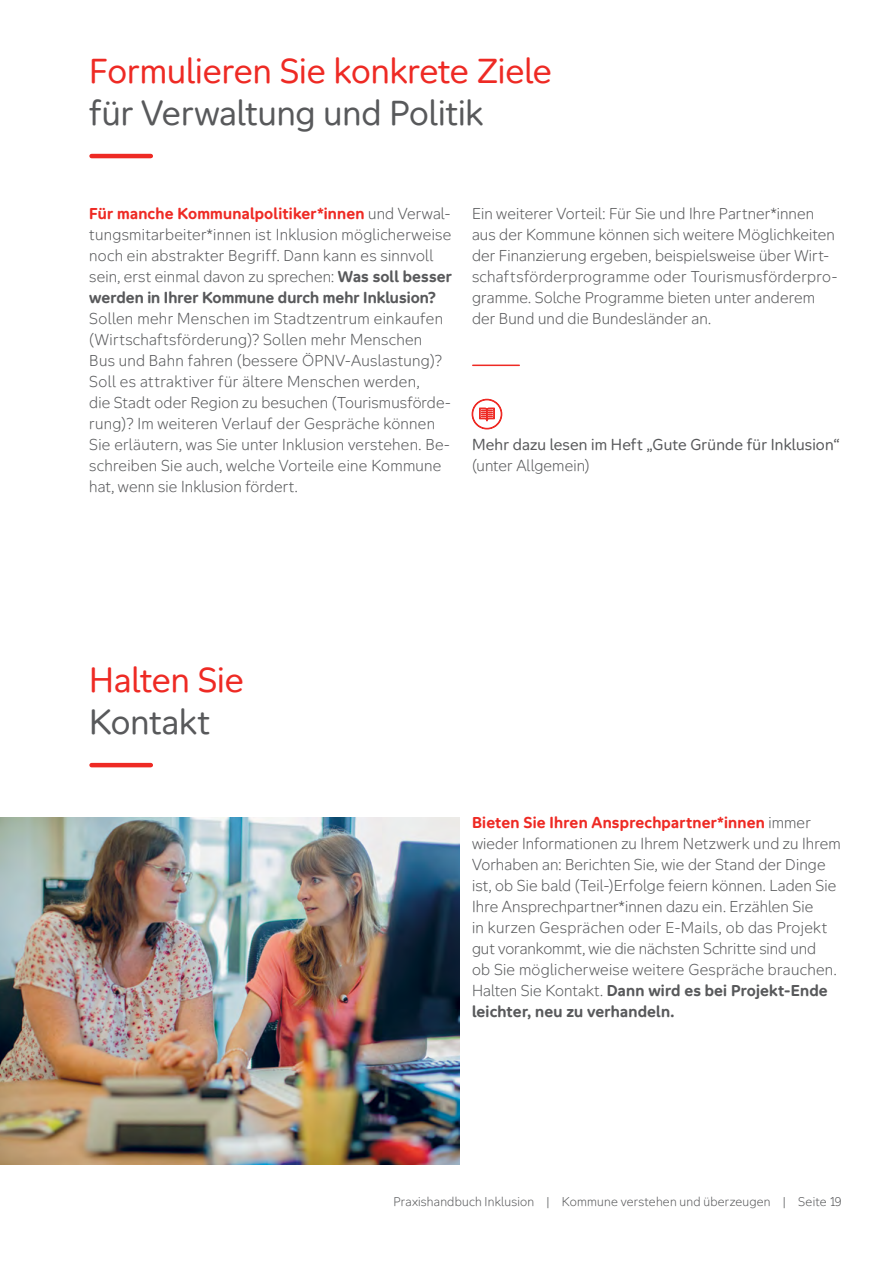
<style>
.page{position:relative;width:893px;height:1263px;background:#fff}
.page>*{position:absolute;margin:0;border:0;box-sizing:border-box;transform-origin:0 0}
.t1{font:33px "Aktion Mensch";letter-spacing:-.005em;color:#ee2a24}
.t2{font:33px "Aktion Mensch";letter-spacing:-.005em;color:#58595b}
.t3{font:300 15px/21px "Aktion Mensch";letter-spacing:.01em;color:#58595b}
.t4{font:15px "Aktion Mensch";letter-spacing:.01em;color:#58595b}
.t5{font:300 12px "Aktion Mensch";letter-spacing:.015em;color:#58595b}
.s1{font-weight:700;color:#ee2a24}
.s2{font-weight:700}
</style>
<div class="page">
<hr style="left:473px;top:365px;width:46px;height:1px;background:#ee2a24">
<svg style="left:472px;top:399px;width:30px;height:30px"></svg>
<hr style="left:92px;top:154px;width:59px;height:4px;background:#ee2a24">
<hr style="left:92px;top:763px;width:59px;height:4px;background:#ee2a24">
<img style="left:0;top:818px;width:459px;height:346px">
<h1 class="t1" style="left:89px;top:46px;width:464px">Formulieren Sie konkrete Ziele</h1>
<h1 class="t2" style="left:89px;top:88px;width:396px">für Verwaltung und Politik</h1>
<p class="t3" style="left:89px;top:203px;width:364px"><span class="s1">Für manche Kommunalpolitiker*innen</span> und Verwal&shy;tungsmitarbeiter*innen ist Inklusion möglicherweise noch ein abstrakter Begriff. Dann kann es sinnvoll sein, erst einmal davon zu sprechen: <span class="s2">Was soll besser werden in Ihrer Kommune durch mehr Inklusion?</span></p>
<p class="t3" style="left:89px;top:308px;width:363px">Sollen mehr Menschen im Stadtzentrum einkaufen (Wirtschaftsförderung)? Sollen mehr Menschen Bus und Bahn fahren (bessere ÖPNV-Auslastung)?<br>Soll es attraktiver für ältere Menschen werden,<br>die Stadt oder Region zu besuchen (Tourismusförde&shy;rung)? Im weiteren Verlauf der Gespräche können Sie erläutern, was Sie unter Inklusion verstehen. Be&shy;schreiben Sie auch, welche Vorteile eine Kommune hat, wenn sie Inklusion fördert.</p>
<p class="t3" style="left:472px;top:203px;width:367px">Ein weiterer Vorteil: Für Sie und Ihre Partner*innen aus der Kommune können sich weitere Möglichkeiten der Finanzierung ergeben, beispielsweise über Wirt&shy;schaftsförderprogramme oder Tourismusförderpro&shy;gramme. Solche Programme bieten unter anderem der Bund und die Bundesländer an.</p>
<p class="t4" style="left:472px;top:434px;width:369px">Mehr dazu lesen im Heft „Gute Gründe für Inklusion“</p>
<p class="t3" style="left:472px;top:455px;width:119px">(unter Allgemein)</p>
<h1 class="t1" style="left:89px;top:655px;width:156px">Halten Sie</h1>
<h1 class="t2" style="left:89px;top:697px;width:122px">Kontakt</h1>
<p class="t3" style="left:472px;top:812px;width:370px"><span class="s1">Bieten Sie Ihren Ansprechpartner*innen</span> immer wieder Informationen zu Ihrem Netzwerk und zu Ihrem Vorhaben an: Berichten Sie, wie der Stand der Dinge ist, ob Sie bald (Teil-)Erfolge feiern können. Laden Sie Ihre Ansprechpartner*innen dazu ein. Erzählen Sie<br>in kurzen Gesprächen oder E-Mails, ob das Projekt gut vorankommt, wie die nächsten Schritte sind und<br>ob Sie möglicherweise weitere Gespräche brauchen.<br>Halten Sie Kontakt. <span class="s2">Dann wird es bei Projekt-Ende leichter, neu zu verhandeln.</span></p>
<p class="t5" style="left:394px;top:1194px;width:449px">Praxishandbuch Inklusion | Kommune verstehen und überzeugen | Seite 19</p>
</div>
